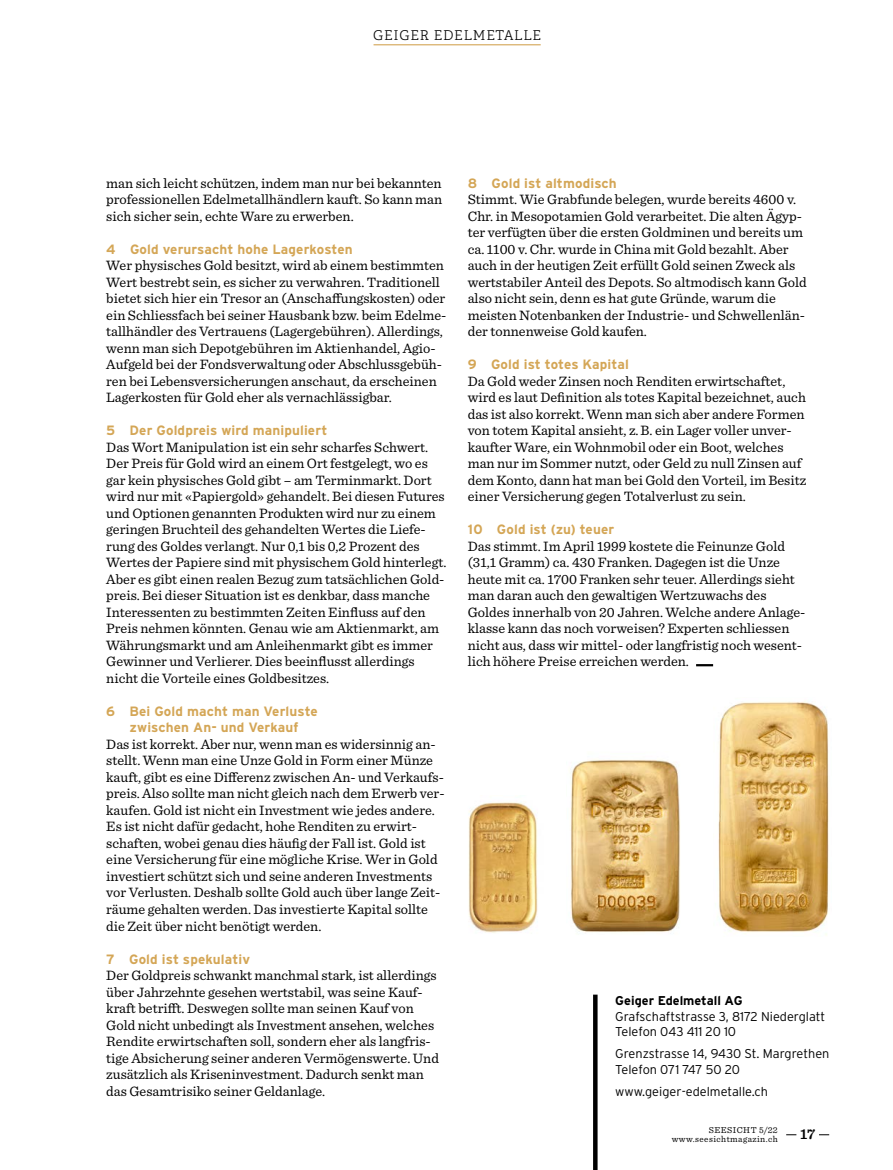
<style>
.page{position:relative;width:893px;height:1170px;background:#fff}
.page>*{position:absolute;margin:0;border:0;box-sizing:border-box;transform-origin:0 0}
.t1{font:600 15px "Sentinel";color:#000}
.Grundtext_Sentinel_9{font:14.25px/16.5px "Sentinel";color:#000}
.Untertitel_Interstat{font:700 13.5px/16.5px "Interstate";letter-spacing:.01em;color:#d4a656;text-align:center}
.Rubriktitel_rechts{font:300 13.5px "Adelle";letter-spacing:.06em;color:#000}
.Grundtext_Box_Inters{font:300 12.75px "Interstate";color:#000}
.Grundtext_Box_Inters-2{font:700 12.75px "Interstate";color:#000}
.t2{font:9px/9px "Sentinel";letter-spacing:.05em;color:#000;text-align:right}
</style>
<div class="page">
<svg style="left:696px;top:664px;width:17px;height:2px"></svg>
<div style="left:593px;top:994px;width:5px;height:175px;background:#000"></div>
<img style="left:570px;top:759px;width:110px;height:174px">
<img style="left:718px;top:701px;width:111px;height:235px">
<img style="left:468px;top:802px;width:70px;height:131px">
<hr style="left:374px;top:44px;width:167px;height:1px;background:#d4a656">
<p class="Rubriktitel_rechts" style="left:373px;top:27px;width:169px">GEIGER EDELMETALLE</p>
<p class="Grundtext_Sentinel_9" style="left:106px;top:174px;width:337px;text-align:justify">man sich leicht schützen, indem man nur bei bekannten professionellen Edelmetallhändlern kauft. So kann man sich sicher sein, echte Ware zu erwerben.</p>
<p class="Untertitel_Interstat" style="left:106px;top:240px;width:248px">4 Gold verursacht hohe Lagerkosten</p>
<p class="Grundtext_Sentinel_9" style="left:106px;top:256px;width:342px">Wer physisches Gold besitzt, wird ab einem bestimmten Wert bestrebt sein, es sicher zu verwahren. Traditionell bietet sich hier ein Tresor an (Anschaffungskosten) oder ein Schliessfach bei seiner Hausbank bzw. beim Edelme&shy;tallhändler des Vertrauens (Lagergebühren). Allerdings, wenn man sich Depotgebühren im Aktienhandel, Agio-Aufgeld bei der Fondsverwaltung oder Abschlussgebüh&shy;ren bei Lebensversicherungen anschaut, da erscheinen Lagerkosten für Gold eher als vernachlässigbar.</p>
<p class="Untertitel_Interstat" style="left:106px;top:422px;width:223px">5 Der Goldpreis wird manipuliert</p>
<p class="Grundtext_Sentinel_9" style="left:106px;top:438px;width:342px">Das Wort Manipulation ist ein sehr scharfes Schwert.<br>Der Preis für Gold wird an einem Ort festgelegt, wo es gar kein physisches Gold gibt – am Terminmarkt. Dort wird nur mit «Papiergold» gehandelt. Bei diesen Futures und Optionen genannten Produkten wird nur zu einem geringen Bruchteil des gehandelten Wertes die Liefe&shy;rung des Goldes verlangt. Nur 0,1 bis 0,2 Prozent des Wertes der Papiere sind mit physischem Gold hinterlegt.<br>Aber es gibt einen realen Bezug zum tatsächlichen Gold&shy;preis. Bei dieser Situation ist es denkbar, dass manche Interessenten zu bestimmten Zeiten Einfluss auf den Preis nehmen könnten. Genau wie am Aktienmarkt, am Währungsmarkt und am Anleihenmarkt gibt es immer Gewinner und Verlierer. Dies beeinflusst allerdings nicht die Vorteile eines Goldbesitzes.</p>
<p class="Untertitel_Interstat" style="left:106px;top:702px;width:213px">6 Bei Gold macht man Verluste zwischen An- und Verkauf</p>
<p class="Grundtext_Sentinel_9" style="left:106px;top:735px;width:340px">Das ist korrekt. Aber nur, wenn man es widersinnig an&shy;stellt. Wenn man eine Unze Gold in Form einer Münze kauft, gibt es eine Differenz zwischen An- und Verkaufs&shy;preis. Also sollte man nicht gleich nach dem Erwerb ver&shy;kaufen. Gold ist nicht ein Investment wie jedes andere.<br>Es ist nicht dafür gedacht, hohe Renditen zu erwirt&shy;schaften, wobei genau dies häufig der Fall ist. Gold ist eine Versicherung für eine mögliche Krise. Wer in Gold investiert schützt sich und seine anderen Investments vor Verlusten. Deshalb sollte Gold auch über lange Zeit&shy;räume gehalten werden. Das investierte Kapital sollte die Zeit über nicht benötigt werden.</p>
<p class="Untertitel_Interstat" style="left:106px;top:950px;width:145px">7 Gold ist spekulativ</p>
<p class="Grundtext_Sentinel_9" style="left:106px;top:966px;width:334px">Der Goldpreis schwankt manchmal stark, ist allerdings über Jahrzehnte gesehen wertstabil, was seine Kauf&shy;kraft betrifft. Deswegen sollte man seinen Kauf von Gold nicht unbedingt als Investment ansehen, welches Rendite erwirtschaften soll, sondern eher als langfris&shy;tige Absicherung seiner anderen Vermögenswerte. Und zusätzlich als Kriseninvestment. Dadurch senkt man das Gesamtrisiko seiner Geldanlage.</p>
<p class="Untertitel_Interstat" style="left:468px;top:174px;width:151px">8 Gold ist altmodisch</p>
<p class="Grundtext_Sentinel_9" style="left:468px;top:190px;width:341px">Stimmt. Wie Grabfunde belegen, wurde bereits 4600 v.<br>Chr. in Mesopotamien Gold verarbeitet. Die alten Ägyp&shy;ter verfügten über die ersten Goldminen und bereits um ca. 1100 v. Chr. wurde in China mit Gold bezahlt. Aber auch in der heutigen Zeit erfüllt Gold seinen Zweck als wertstabiler Anteil des Depots. So altmodisch kann Gold also nicht sein, denn es hat gute Gründe, warum die meisten Notenbanken der Industrie- und Schwellenlän&shy;der tonnenweise Gold kaufen.</p>
<p class="Untertitel_Interstat" style="left:468px;top:356px;width:163px">9 Gold ist totes Kapital</p>
<p class="Grundtext_Sentinel_9" style="left:468px;top:372px;width:340px">Da Gold weder Zinsen noch Renditen erwirtschaftet, wird es laut Definition als totes Kapital bezeichnet, auch das ist also korrekt. Wenn man sich aber andere Formen von totem Kapital ansieht, z. B. ein Lager voller unver&shy;kaufter Ware, ein Wohnmobil oder ein Boot, welches man nur im Sommer nutzt, oder Geld zu null Zinsen auf dem Konto, dann hat man bei Gold den Vorteil, im Besitz einer Versicherung gegen Totalverlust zu sein.</p>
<p class="Untertitel_Interstat" style="left:468px;top:521px;width:148px">10 Gold ist (zu) teuer</p>
<p class="Grundtext_Sentinel_9" style="left:468px;top:537px;width:339px">Das stimmt. Im April 1999 kostete die Feinunze Gold (31,1 Gramm) ca. 430 Franken. Dagegen ist die Unze heute mit ca. 1700 Franken sehr teuer. Allerdings sieht man daran auch den gewaltigen Wertzuwachs des Goldes innerhalb von 20 Jahren. Welche andere Anlage&shy;klasse kann das noch vorweisen? Experten schliessen nicht aus, dass wir mittel- oder langfristig noch wesent&shy;lich höhere Preise erreichen werden.</p>
<p class="Grundtext_Box_Inters-2" style="left:615px;top:993px;width:129px">Geiger Edelmetall AG</p>
<p class="Grundtext_Box_Inters" style="left:615px;top:1008px;width:211px">Grafschaftstrasse 3, 8172 Niederglatt</p>
<p class="Grundtext_Box_Inters" style="left:615px;top:1024px;width:122px">Telefon 043 411 20 10</p>
<p class="Grundtext_Box_Inters" style="left:615px;top:1046px;width:216px">Grenzstrasse 14, 9430 St. Margrethen</p>
<p class="Grundtext_Box_Inters" style="left:615px;top:1062px;width:126px">Telefon 071 747 50 20</p>
<p class="Grundtext_Box_Inters" style="left:615px;top:1083px;width:154px">www.geiger-edelmetalle.ch</p>
<p class="t2" style="left:672px;top:1124px;width:107px">SEESICHT 5/22 www.seesichtmagazin.ch</p>
<p class="t1" style="left:800px;top:1121px;width:17px">17</p>
</div>
